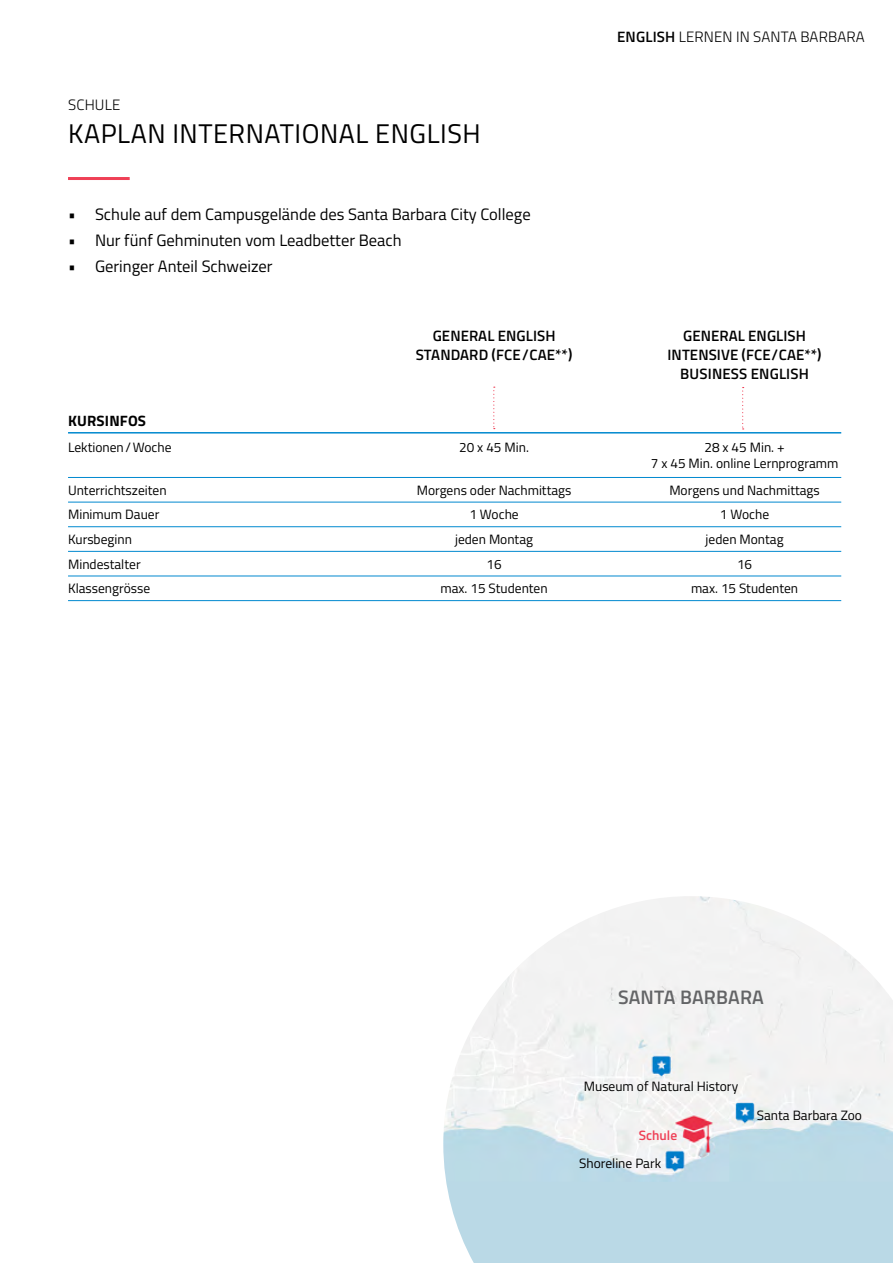
<style>
.page{position:relative;width:893px;height:1263px;background:#fff}
.page>*{position:absolute;margin:0;border:0;box-sizing:border-box;transform-origin:0 0}
.t1{font:27px "Titillium Web";letter-spacing:.02em;color:#000}
.t2{font:600 19.5px "Titillium Web";letter-spacing:.005em;color:#636466}
.t3{font:16.5px "Titillium Web";color:#000}
.t4{font:600 15px/19.4px "Titillium Web";letter-spacing:.005em;color:#000;text-align:center}
.t5{font:300 15px "Titillium Web";letter-spacing:.01em;color:#000}
.t6{font:700 15px "Titillium Web";letter-spacing:.01em;color:#000}
.t7{font:13.5px/16.2px "Titillium Web";color:#000;text-align:center}
.t8{font:600 13.5px "Titillium Web";color:#ef4056}
.s1{font-weight:600}
</style>
<div class="page">
<hr style="left:68px;top:432px;width:773px;height:1px;background:#0089cf">
<hr style="left:68px;top:477px;width:773px;height:1px;background:#0089cf">
<hr style="left:68px;top:502px;width:773px;height:1px;background:#0089cf">
<hr style="left:68px;top:526px;width:773px;height:1px;background:#0089cf">
<hr style="left:68px;top:551px;width:773px;height:1px;background:#0089cf">
<hr style="left:68px;top:576px;width:773px;height:1px;background:#0089cf">
<hr style="left:68px;top:600px;width:773px;height:1px;background:#0089cf">
<img style="left:443px;top:896px;width:450px;height:367px">
<hr style="left:68px;top:177px;width:62px;height:3px;background:#ef4056">
<svg style="left:742px;top:387px;width:2px;height:42px"></svg>
<svg style="left:493px;top:387px;width:2px;height:42px"></svg>
<p class="t5" style="left:68px;top:94px;width:54px">SCHULE</p>
<h1 class="t1" style="left:68px;top:113px;width:414px">KAPLAN INTERNATIONAL ENGLISH</h1>
<p class="t3" style="left:68px;top:202px;width:464px">• Schule auf dem Campusgelände des Santa Barbara City College</p>
<p class="t3" style="left:68px;top:228px;width:335px">• Nur fünf Gehminuten vom Leadbetter Beach</p>
<p class="t3" style="left:68px;top:255px;width:206px">• Geringer Anteil Schweizer</p>
<p class="t5" style="left:617px;top:26px;width:249px"><span class="s1">ENGLISH</span> LERNEN IN SANTA BARBARA</p>
<p class="t4" style="left:433px;top:325px;width:124px">GENERAL ENGLISH</p>
<p class="t4" style="left:683px;top:325px;width:124px">GENERAL ENGLISH</p>
<p class="t4" style="left:416px;top:344px;width:158px">STANDARD (FCE /CAE**)</p>
<p class="t4" style="left:667px;top:344px;width:156px">INTENSIVE (FCE/CAE**)<br>BUSINESS ENGLISH</p>
<p class="t6" style="left:68px;top:409px;width:79px">KURSINFOS</p>
<p class="t7" style="left:68px;top:438px;width:105px">Lektionen/Woche</p>
<p class="t7" style="left:459px;top:438px;width:71px">20 x 45 Min.</p>
<p class="t7" style="left:651px;top:438px;width:189px">28 x 45 Min. +<br>7 x 45 Min. online Lernprogramm</p>
<p class="t7" style="left:68px;top:481px;width:100px">Unterrichtszeiten</p>
<p class="t7" style="left:417px;top:481px;width:156px">Morgens oder Nachmittags</p>
<p class="t7" style="left:669px;top:481px;width:152px">Morgens und Nachmittags</p>
<p class="t7" style="left:68px;top:506px;width:93px">Minimum Dauer</p>
<p class="t7" style="left:469px;top:506px;width:51px">1 Woche</p>
<p class="t7" style="left:720px;top:506px;width:51px">1 Woche</p>
<p class="t7" style="left:68px;top:531px;width:65px">Kursbeginn</p>
<p class="t7" style="left:455px;top:531px;width:80px">jeden Montag</p>
<p class="t7" style="left:706px;top:531px;width:80px">jeden Montag</p>
<p class="t7" style="left:68px;top:555px;width:74px">Mindestalter</p>
<p class="t7" style="left:486px;top:555px;width:17px">16</p>
<p class="t7" style="left:737px;top:555px;width:17px">16</p>
<p class="t7" style="left:68px;top:580px;width:84px">Klassengrösse</p>
<p class="t7" style="left:440px;top:580px;width:109px">max. 15 Studenten</p>
<p class="t7" style="left:691px;top:580px;width:109px">max. 15 Studenten</p>
<h2 class="t2" style="left:618px;top:982px;width:147px">SANTA BARBARA</h2>
<p class="t7" style="left:584px;top:1077px;width:156px">Museum of Natural History</p>
<p class="t8" style="left:639px;top:1125px;width:40px">Schule</p>
<p class="t7" style="left:579px;top:1154px;width:83px">Shoreline Park</p>
<p class="t7" style="left:757px;top:1106px;width:107px">Santa Barbara Zoo</p>
</div>
